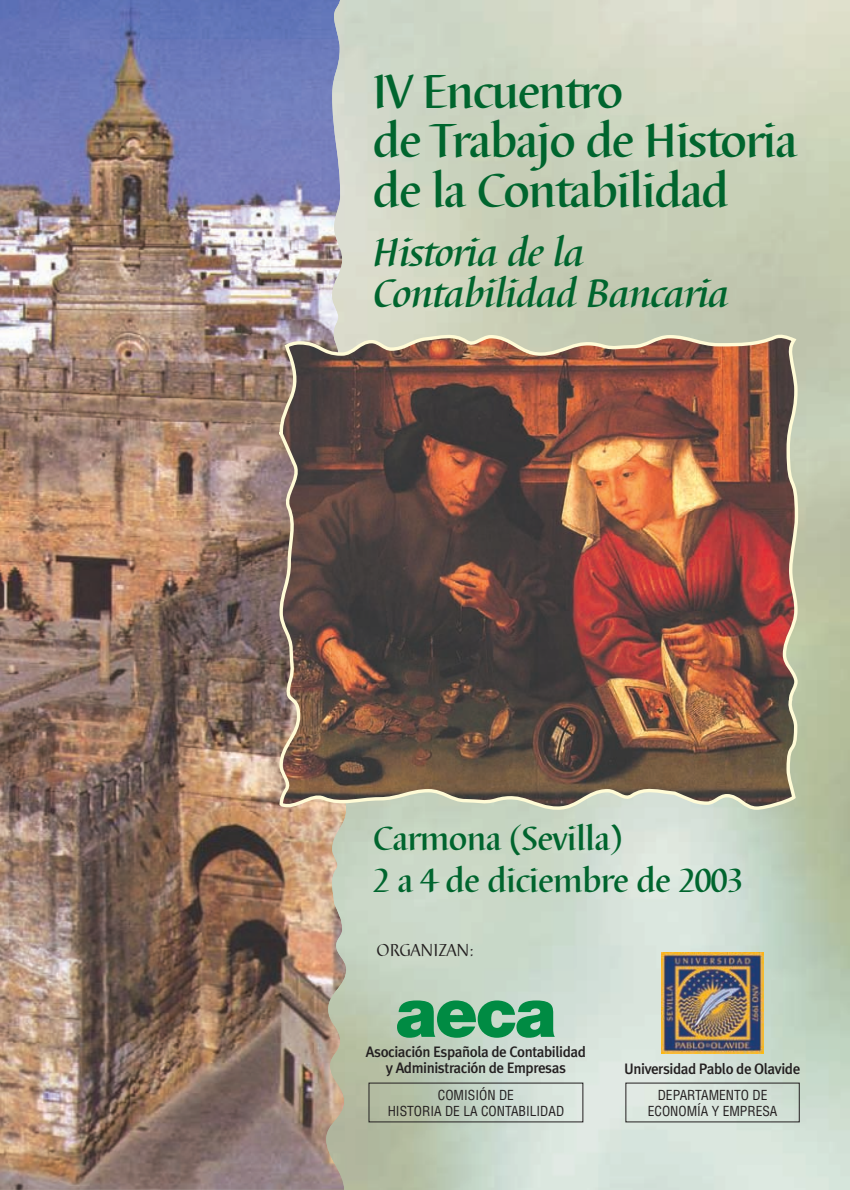
<style>
.page{position:relative;width:850px;height:1190px;background:#fff}
.page>*{position:absolute;margin:0;border:0;box-sizing:border-box;transform-origin:0 0}
.t1{font:700 49.6px/49.6px "Barbedor";letter-spacing:-.03em;color:#00652e}
.t2{font:italic 700 41.4px/41.4px "Barbedor";letter-spacing:-.03em;color:#00652e}
.t3{font:700 34.8px/41.8px "Barbedor";letter-spacing:-.02em;color:#00652e}
.t4{font:18px "Barbedor";color:#231f20}
.t5{font:500 15.2px/15.8px "Meta Plus";letter-spacing:-.03em;color:#231f20;text-align:center}
.t6{font:condensed 13.4px/16.2px "Helvetica";color:#231f20;text-align:center}
</style>
<div class="page">
<img style="left:346px;top:0;width:504px;height:1190px">
<img style="left:0;top:0;width:346px;height:1190px">
<img style="left:278px;top:328px;width:522px;height:484px">
<img style="left:662px;top:952px;width:101px;height:102px">
<svg style="left:368px;top:1082px;width:432px;height:41px"></svg>
<svg style="left:397px;top:1000px;width:158px;height:38px"></svg>
<h1 class="t1" style="left:373px;top:71px;width:426px">IV Encuentro<br>de Trabajo de Historia de la Contabilidad</h1>
<h2 class="t2" style="left:373px;top:235px;width:358px">Historia de la<br>Contabilidad Bancaria</h2>
<h3 class="t3" style="left:373px;top:820px;width:372px">Carmona (Sevilla)<br>2 a 4 de diciembre de 2003</h3>
<p class="t4" style="left:377px;top:944px;width:99px">ORGANIZAN:</p>
<p class="t5" style="left:366px;top:1046px;width:222px">Asociación Española de Contabilidad y Administración de Empresas</p>
<p class="t6" style="left:388px;top:1088px;width:178px">COMISIÓN DE<br>HISTORIA DE LA CONTABILIDAD</p>
<p class="t5" style="left:624px;top:1062px;width:178px">Universidad Pablo de Olavide</p>
<p class="t6" style="left:648px;top:1088px;width:131px">DEPARTAMENTO DE<br>ECONOMÍA Y EMPRESA</p>
</div>
